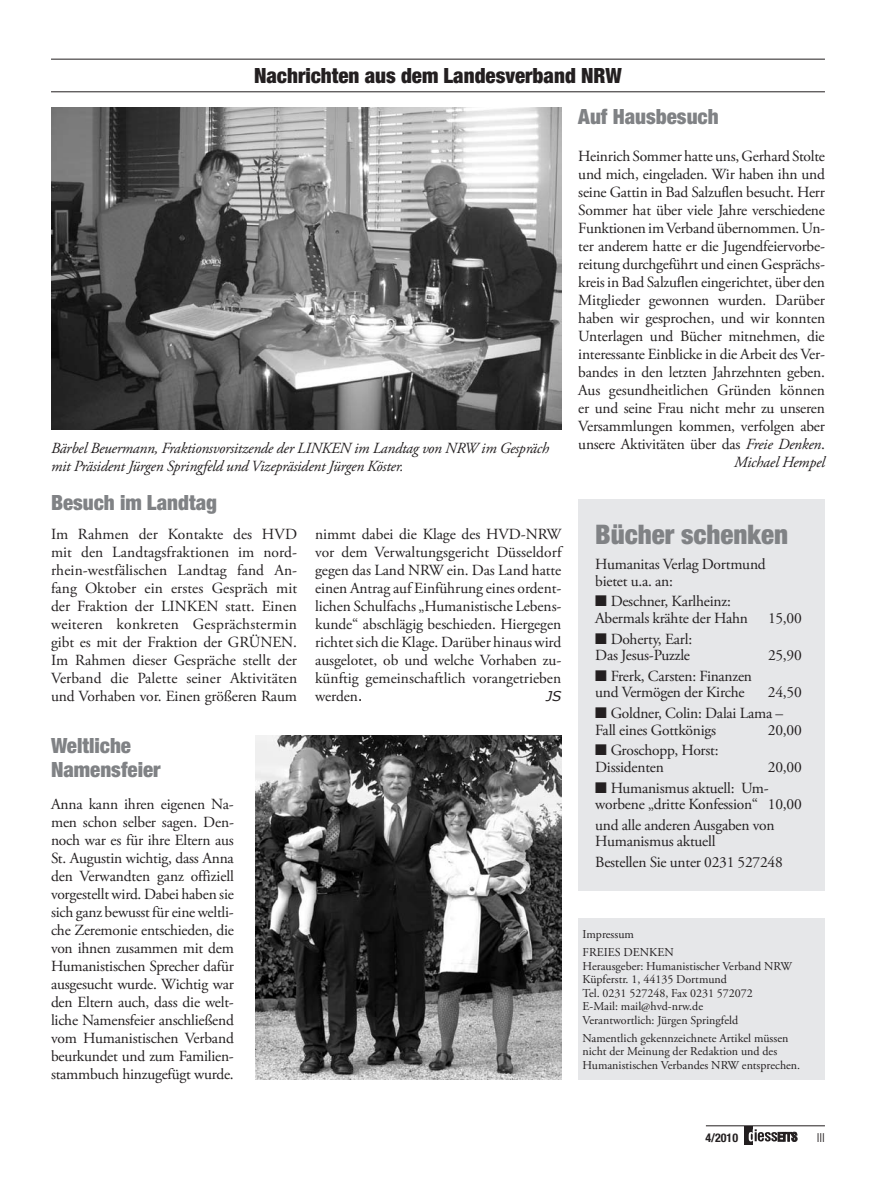
<style>
.page{position:relative;width:893px;height:1191px;background:#fff}
.page>*{position:absolute;margin:0;border:0;box-sizing:border-box;transform-origin:0 0}
.t1{font:900 condensed 27px "Helvetica Neue";color:#808285}
.t2{font:900 condensed 21px/24px "Helvetica Neue";color:#808285}
.t3{font:900 condensed 21px "Helvetica Neue";color:#231f20}
.t4{font:15.45px/18px "Adobe Garamond Pro";letter-spacing:-.015em;color:#231f20}
.t5{font:italic 15.45px/18px "Adobe Garamond Pro";letter-spacing:-.015em;color:#231f20}
.t6{font:italic 13.5px "Verdana";color:#231f20}
.t7{font:300 12.45px "Helvetica Neue";color:#231f20}
.t8{font:12px/13.5px "Adobe Garamond Pro";color:#231f20}
.t9{font:700 condensed 12px "Helvetica Neue";color:#231f20}
.s1{font-family:"Verdana";font-size:13.5px}
.s2{font-style:italic}
</style>
<div class="page">
<div style="left:745px;top:1126px;width:8px;height:19px;background:#231f20"></div>
<svg style="left:749px;top:1129px;width:48px;height:12px"></svg>
<hr style="left:706px;top:1125px;width:119px;height:1px;background:#231f20">
<hr style="left:51px;top:59px;width:774px;height:1px;background:#231f20">
<hr style="left:51px;top:91px;width:774px;height:1px;background:#231f20">
<img style="left:51px;top:108px;width:510px;height:321px">
<img style="left:255px;top:736px;width:306px;height:343px">
<div style="left:578px;top:499px;width:247px;height:391px;background:#e6e7e9"></div>
<div style="left:578px;top:918px;width:247px;height:161px;background:#e6e7e9"></div>
<h2 class="t3" style="left:254px;top:62px;width:369px">Nachrichten aus dem Landesverband NRW</h2>
<p class="t5" style="left:51px;top:439px;width:500px">Bärbel Beuermann, Fraktionsvorsitzende der LINKEN im Landtag von NRW im Gespräch mit Präsident Jürgen Springfeld und Vizepräsident Jürgen Köster.</p>
<h2 class="t2" style="left:51px;top:490px;width:168px">Besuch im Landtag</h2>
<p class="t4" style="left:51px;top:526px;width:248px;text-align:justify">Im Rahmen der Kontakte des HVD mit den Landtagsfraktionen im nord&shy;rhein-westfälischen Landtag fand An&shy;fang Oktober ein erstes Gespräch mit der Fraktion der LINKEN statt. Einen weiteren konkreten Gesprächstermin gibt es mit der Fraktion der GRÜNEN.<br>Im Rahmen dieser Gespräche stellt der Verband die Palette seiner Aktivitäten und Vorhaben vor. Einen größeren Raum</p>
<p class="t4" style="left:315px;top:526px;width:248px;text-align:justify">nimmt dabei die Klage des HVD-NRW vor dem Verwaltungsgericht Düsseldorf gegen das Land NRW ein. Das Land hatte einen Antrag auf Einführung eines ordent&shy;lichen Schulfachs „Humanistische Lebens&shy;kunde“ abschlägig beschieden. Hiergegen richtet sich die Klage. Darüber hinaus wird ausgelotet, ob und welche Vorhaben zu&shy;künftig gemeinschaftlich vorangetrieben werden<span class="s1">.</span></p>
<p class="t6" style="left:546px;top:688px;width:17px">JS</p>
<h2 class="t2" style="left:51px;top:733px;width:111px">Weltliche<br>Namensfeier</h2>
<p class="t4" style="left:51px;top:796px;width:184px;text-align:justify">Anna kann ihren eigenen Na&shy;men schon selber sagen. Den&shy;noch war es für ihre Eltern aus St. Augustin wichtig, dass Anna den Verwandten ganz offiziell vorgestellt wird. Dabei haben sie sich ganz bewusst für eine weltli&shy;che Zeremonie entschieden, die von ihnen zusammen mit dem Humanistischen Sprecher dafür ausgesucht wurde. Wichtig war den Eltern auch, dass die welt&shy;liche Namensfeier anschließend vom Humanistischen Verband beurkundet und zum Familien&shy;stammbuch hinzugefügt wurde.</p>
<h2 class="t2" style="left:578px;top:105px;width:142px">Auf Hausbesuch</h2>
<p class="t4" style="left:578px;top:148px;width:248px;text-align:right">Heinrich Sommer hatte uns, Gerhard Stolte und mich, eingeladen. Wir haben ihn und seine Gattin in Bad Salzuflen besucht. Herr Sommer hat über viele Jahre verschiedene Funktionen im Verband übernommen. Un&shy;ter anderem hatte er die Jugendfeiervorbe&shy;reitung durchgeführt und einen Gesprächs&shy;kreis in Bad Salzuflen eingerichtet, über den Mitglieder gewonnen wurden. Darüber haben wir gesprochen, und wir konnten Unterlagen und Bücher mitnehmen, die interessante Einblicke in die Arbeit des Ver&shy;bandes in den letzten Jahrzehnten geben.<br>Aus gesundheitlichen Gründen können er und seine Frau nicht mehr zu unseren Versammlungen kommen, verfolgen aber unsere Aktivitäten über das <span class="s2">Freie Denken</span>.<br><span class="s2">Michael Hempel</span></p>
<h1 class="t1" style="left:595px;top:518px;width:194px">Bücher schenken</h1>
<p class="t4" style="left:595px;top:556px;width:172px;line-height:16.5px">Humanitas Verlag Dortmund bietet u.a. an:</p>
<p class="t4" style="left:595px;top:594px;width:154px;line-height:16.5px">■ Deschner, Karlheinz:<br>Abermals krähte der Hahn</p>
<p class="t4" style="left:768px;top:609px;width:35px">15,00</p>
<p class="t4" style="left:595px;top:631px;width:98px;line-height:16.5px">■ Doherty, Earl:<br>Das Jesus-Puzzle</p>
<p class="t4" style="left:768px;top:647px;width:35px">25,90</p>
<p class="t4" style="left:595px;top:668px;width:158px;line-height:16.5px">■ Frerk, Carsten: Finanzen und Vermögen der Kirche</p>
<p class="t4" style="left:768px;top:684px;width:35px">24,50</p>
<p class="t4" style="left:595px;top:705px;width:189px;line-height:16.5px">■ Goldner, Colin: Dalai Lama –<br>Fall eines Gottkönigs</p>
<p class="t4" style="left:768px;top:721px;width:35px">20,00</p>
<p class="t4" style="left:595px;top:743px;width:125px;line-height:16.5px">■ Groschopp, Horst:<br>Dissidenten</p>
<p class="t4" style="left:768px;top:758px;width:35px">20,00</p>
<p class="t4" style="left:595px;top:780px;width:208px;line-height:16.5px">■ Humanismus aktuell: Um&shy;worbene „dritte Konfession“ 10,00</p>
<p class="t4" style="left:595px;top:817px;width:181px;line-height:16.5px">und alle anderen Ausgaben von<br>Humanismus aktuell</p>
<p class="t4" style="left:595px;top:854px;width:189px">Bestellen Sie unter 0231 527248</p>
<p class="t8" style="left:583px;top:925px;width:93px;line-height:18.6px">Impressum<br>FREIES DENKEN</p>
<p class="t8" style="left:583px;top:959px;width:211px">Herausgeber: Humanistischer Verband NRW Küpferstr. 1, 44135 Dortmund<br>Tel. 0231 527248, Fax 0231 572072<br>E-Mail: mail@hvd-nrw.de<br>Verantwortlich: Jürgen Springfeld</p>
<p class="t8" style="left:583px;top:1031px;width:219px">Namentlich gekennzeichnete Artikel müssen nicht der Meinung der Redaktion und des<br>Humanistischen Verbandes NRW entsprechen.</p>
<p class="t9" style="left:705px;top:1130px;width:34px">4/2010</p>
<p class="t7" style="left:817px;top:1130px;width:10px">III</p>
</div>
